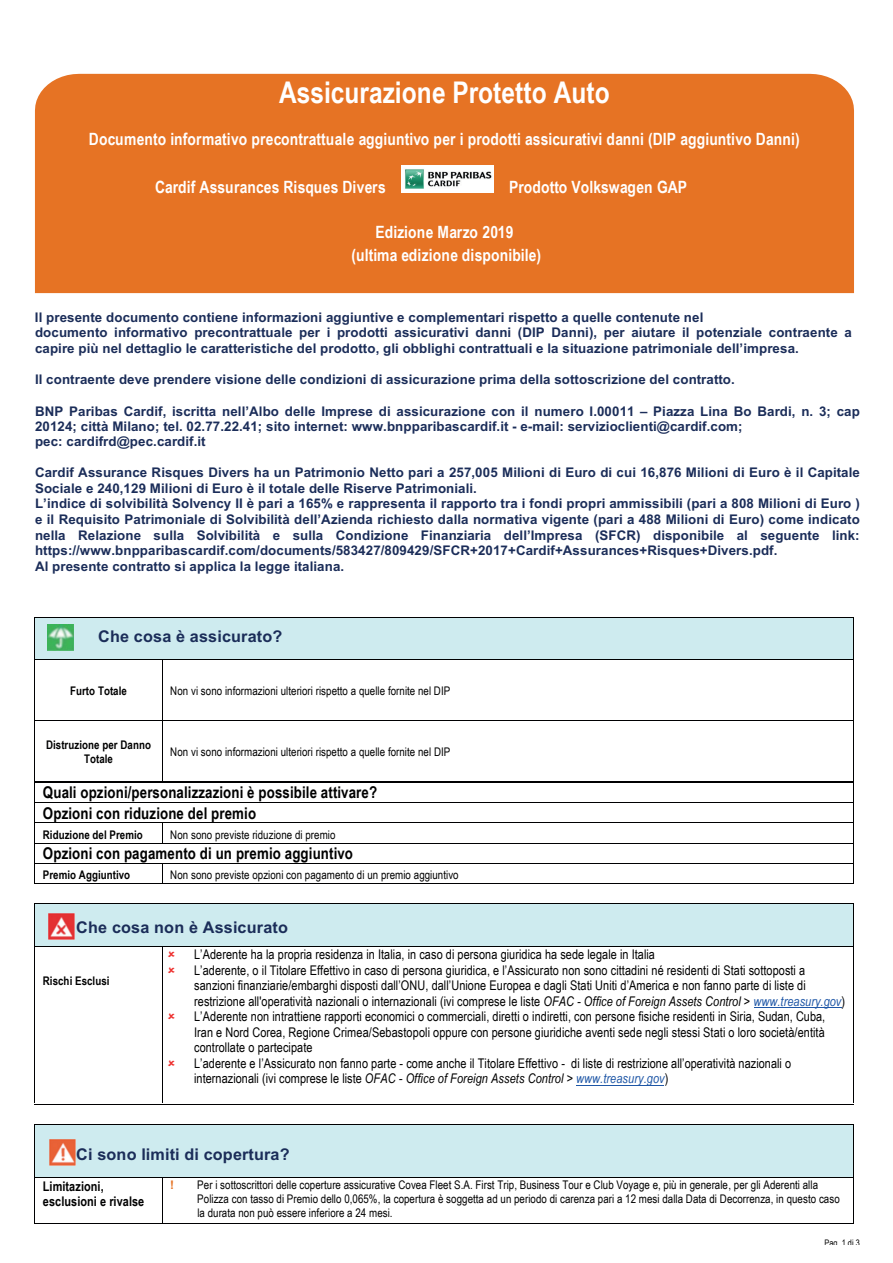
<style>
.page{position:relative;width:893px;height:1263px;background:#fff}
.page>*{position:absolute;margin:0;border:0;box-sizing:border-box;transform-origin:0 0}
.t1{font:700 29.85px "Arial Narrow";color:#fff}
.t2{font:700 16.95px/22.6px "Arial Narrow";letter-spacing:.01em;color:#fff;text-align:center}
.t3{font:700 16.2px/20.5px "Arial Narrow";letter-spacing:.01em;color:#000001}
.t4{font:700 16.2px "Arial";letter-spacing:.01em;color:#1b2d59}
.t5{font:700 13.35px/15.6px "Arial";letter-spacing:.01em;color:#1b2d59}
.t6{font:13.35px/15.5px "Arial Narrow";letter-spacing:.005em;color:#000001}
.t7{font:700 13.35px/15.5px "Arial Narrow";letter-spacing:.005em;color:#000001}
.t8{font:11.85px/13.8px "Arial Narrow";letter-spacing:.005em;color:#000001}
.t9{font:700 11.85px/14.1px "Arial Narrow";letter-spacing:.005em;color:#000001;text-align:center}
.t10{font:700 11.85px "Arial";color:#e67324}
.t11{font:9px "Arial Narrow";color:#000001}
.s1{font-style:italic}
.s2{font-style:italic;color:#1e56a6}
</style>
<div class="page">
<div style="left:35px;top:618px;width:818px;height:41px;background:#ceebef"></div>
<hr style="left:35px;top:617px;width:818px;height:1px;background:#000001">
<hr style="left:35px;top:618px;width:1px;height:41px;background:#000001">
<hr style="left:853px;top:618px;width:1px;height:41px;background:#000001">
<hr style="left:35px;top:659px;width:127px;height:1px;background:#000001">
<hr style="left:163px;top:659px;width:690px;height:1px;background:#000001">
<hr style="left:35px;top:660px;width:1px;height:61px;background:#000001">
<hr style="left:162px;top:660px;width:1px;height:61px;background:#000001">
<hr style="left:853px;top:660px;width:1px;height:61px;background:#000001">
<hr style="left:35px;top:721px;width:127px;height:1px;background:#000001">
<hr style="left:163px;top:721px;width:690px;height:1px;background:#000001">
<hr style="left:35px;top:721px;width:1px;height:60px;background:#000001">
<hr style="left:35px;top:781px;width:127px;height:1px;background:#000001">
<hr style="left:162px;top:721px;width:1px;height:60px;background:#000001">
<hr style="left:163px;top:781px;width:690px;height:1px;background:#000001">
<hr style="left:853px;top:721px;width:1px;height:60px;background:#000001">
<hr style="left:35px;top:782px;width:818px;height:1px;background:#000001">
<hr style="left:35px;top:802px;width:818px;height:1px;background:#000001">
<hr style="left:35px;top:822px;width:127px;height:1px;background:#000001">
<hr style="left:163px;top:822px;width:690px;height:1px;background:#000001">
<hr style="left:35px;top:843px;width:127px;height:1px;background:#000001">
<svg style="left:162px;top:822px;width:1px;height:22px"></svg>
<hr style="left:163px;top:843px;width:690px;height:1px;background:#000001">
<hr style="left:35px;top:863px;width:127px;height:1px;background:#000001">
<hr style="left:163px;top:863px;width:690px;height:1px;background:#000001">
<hr style="left:35px;top:883px;width:127px;height:1px;background:#000001">
<svg style="left:162px;top:863px;width:1px;height:21px"></svg>
<hr style="left:163px;top:883px;width:690px;height:1px;background:#000001">
<svg style="left:853px;top:781px;width:1px;height:103px"></svg>
<div style="left:35px;top:904px;width:818px;height:42px;background:#ceebef"></div>
<hr style="left:35px;top:903px;width:818px;height:1px;background:#000001">
<hr style="left:35px;top:904px;width:1px;height:42px;background:#000001">
<hr style="left:853px;top:904px;width:1px;height:42px;background:#000001">
<hr style="left:754px;top:1007px;width:87px;height:1px;background:#1e56a6">
<hr style="left:577px;top:1085px;width:87px;height:1px;background:#1e56a6">
<hr style="left:35px;top:946px;width:127px;height:1px;background:#000001">
<hr style="left:163px;top:946px;width:690px;height:1px;background:#000001">
<hr style="left:35px;top:947px;width:1px;height:156px;background:#000001">
<hr style="left:35px;top:1104px;width:127px;height:1px;background:#000001">
<hr style="left:162px;top:947px;width:1px;height:156px;background:#000001">
<hr style="left:163px;top:1104px;width:690px;height:1px;background:#000001">
<hr style="left:853px;top:947px;width:1px;height:156px;background:#000001">
<div style="left:35px;top:1125px;width:818px;height:52px;background:#ceebef"></div>
<hr style="left:35px;top:1124px;width:818px;height:1px;background:#000001">
<hr style="left:35px;top:1125px;width:1px;height:52px;background:#000001">
<hr style="left:853px;top:1125px;width:1px;height:52px;background:#000001">
<hr style="left:35px;top:1177px;width:127px;height:1px;background:#000001">
<hr style="left:163px;top:1177px;width:690px;height:1px;background:#000001">
<hr style="left:35px;top:1178px;width:1px;height:45px;background:#000001">
<hr style="left:35px;top:1223px;width:127px;height:1px;background:#000001">
<hr style="left:162px;top:1178px;width:1px;height:45px;background:#000001">
<hr style="left:163px;top:1223px;width:690px;height:1px;background:#000001">
<hr style="left:853px;top:1178px;width:1px;height:45px;background:#000001">
<div style="left:35px;top:74px;width:819px;height:219px;background:#e67324"></div>
<img style="left:401px;top:165px;width:93px;height:27px">
<img style="left:47px;top:625px;width:26px;height:26px">
<img style="left:50px;top:1140px;width:26px;height:26px">
<img style="left:48px;top:913px;width:26px;height:26px">
<h1 class="t1" style="left:279px;top:70px;width:332px">Assicurazione Protetto Auto</h1>
<p class="t2" style="left:89px;top:127px;width:712px">Documento informativo precontrattuale aggiuntivo per i prodotti assicurativi danni (DIP aggiuntivo Danni)</p>
<p class="t2" style="left:155px;top:175px;width:232px">Cardif Assurances Risques Divers</p>
<p class="t2" style="left:509px;top:175px;width:180px">Prodotto Volkswagen GAP</p>
<p class="t2" style="left:351px;top:220px;width:191px">Edizione Marzo 2019<br>(ultima edizione disponibile)</p>
<p class="t5" style="left:35px;top:310px;width:818px">Il presente documento contiene informazioni aggiuntive e complementari rispetto a quelle contenute nel<br>documento informativo precontrattuale per i prodotti assicurativi danni (DIP Danni), per aiutare il potenziale contraente a capire più nel dettaglio le caratteristiche del prodotto, gli obblighi contrattuali e la situazione patrimoniale dell’impresa.</p>
<p class="t5" style="left:35px;top:371px;width:701px">Il contraente deve prendere visione delle condizioni di assicurazione prima della sottoscrizione del contratto.</p>
<p class="t5" style="left:35px;top:403px;width:826px">BNP Paribas Cardif, iscritta nell’Albo delle Imprese di assicurazione con il numero I.00011 – Piazza Lina Bo Bardi, n. 3; cap<br>20124; città Milano; tel. 02.77.22.41; sito internet: www.bnpparibascardif.it - e-mail: servizioclienti@cardif.com;<br>pec: cardifrd@pec.cardif.it</p>
<p class="t5" style="left:35px;top:465px;width:826px">Cardif Assurance Risques Divers ha un Patrimonio Netto pari a 257,005 Milioni di Euro di cui 16,876 Milioni di Euro è il Capitale Sociale e 240,129 Milioni di Euro è il totale delle Riserve Patrimoniali.<br>L’indice di solvibilità Solvency II è pari a 165% e rappresenta il rapporto tra i fondi propri ammissibili (pari a 808 Milioni di Euro ) e il Requisito Patrimoniale di Solvibilità dell’Azienda richiesto dalla normativa vigente (pari a 488 Milioni di Euro) come indicato nella Relazione sulla Solvibilità e sulla Condizione Finanziaria dell’Impresa (SFCR) disponibile al seguente link: https://www.bnpparibascardif.com/documents/583427/809429/SFCR+2017+Cardif+Assurances+Risques+Divers.pdf.<br>Al presente contratto si applica la legge italiana.</p>
<p class="t4" style="left:98px;top:625px;width:186px">Che cosa è assicurato?</p>
<p class="t9" style="left:70px;top:683px;width:58px">Furto Totale</p>
<p class="t8" style="left:170px;top:683px;width:281px">Non vi sono informazioni ulteriori rispetto a quelle fornite nel DIP</p>
<p class="t9" style="left:46px;top:737px;width:106px">Distruzione per Danno<br>Totale</p>
<p class="t8" style="left:170px;top:744px;width:281px">Non vi sono informazioni ulteriori rispetto a quelle fornite nel DIP</p>
<p class="t3" style="left:43px;top:781px;width:336px">Quali opzioni/personalizzazioni è possibile attivare?<br>Opzioni con riduzione del premio</p>
<p class="t9" style="left:43px;top:827px;width:101px">Riduzione del Premio</p>
<p class="t8" style="left:170px;top:827px;width:167px">Non sono previste riduzione di premio</p>
<p class="t3" style="left:43px;top:842px;width:312px">Opzioni con pagamento di un premio aggiuntivo</p>
<p class="t9" style="left:43px;top:867px;width:89px">Premio Aggiuntivo</p>
<p class="t8" style="left:170px;top:868px;width:290px">Non sono previste opzioni con pagamento di un premio aggiuntivo</p>
<p class="t4" style="left:76px;top:916px;width:213px">Che cosa non è Assicurato</p>
<p class="t9" style="left:43px;top:973px;width:68px">Rischi Esclusi</p>
<p class="t6" style="left:194px;top:946px;width:652px">L’Aderente ha la propria residenza in Italia, in caso di persona giuridica ha sede legale in Italia<br>L’aderente, o il Titolare Effettivo in caso di persona giuridica, e l’Assicurato non sono cittadini né residenti di Stati sottoposti a sanzioni finanziarie/embarghi disposti dall’ONU, dall’Unione Europea e dagli Stati Uniti d’America e non fanno parte di liste di restrizione all'operatività nazionali o internazionali (ivi comprese le liste <span class="s1">OFAC - Office of Foreign Assets Control &gt;</span> <span class="s2">www.treasury.gov</span>)<br>L’Aderente non intrattiene rapporti economici o commerciali, diretti o indiretti, con persone fisiche residenti in Siria, Sudan, Cuba, Iran e Nord Corea, Regione Crimea/Sebastopoli oppure con persone giuridiche aventi sede negli stessi Stati o loro società/entità controllate o partecipate<br>L’aderente e l’Assicurato non fanno parte - come anche il Titolare Effettivo - di liste di restrizione all’operatività nazionali o internazionali (ivi comprese le liste <span class="s1">OFAC - Office of Foreign Assets Control &gt;</span> <span class="s2">www.treasury.gov</span>)</p>
<p class="t4" style="left:76px;top:1143px;width:215px">Ci sono limiti di copertura?</p>
<p class="t7" style="left:43px;top:1177px;width:103px">Limitazioni, esclusioni e rivalse</p>
<p class="t10" style="left:170px;top:1177px;width:5px">!</p>
<p class="t8" style="left:197px;top:1178px;width:644px">Per i sottoscrittori delle coperture assicurative Covea Fleet S.A. First Trip, Business Tour e Club Voyage e, più in generale, per gli Aderenti alla<br>Polizza con tasso di Premio dello 0,065%, la copertura è soggetta ad un periodo di carenza pari a 12 mesi dalla Data di Decorrenza, in questo caso la durata non può essere inferiore a 24 mesi.</p>
<p class="t11" style="left:825px;top:1236px;width:37px">Pag. 1 di 3</p>
</div>
